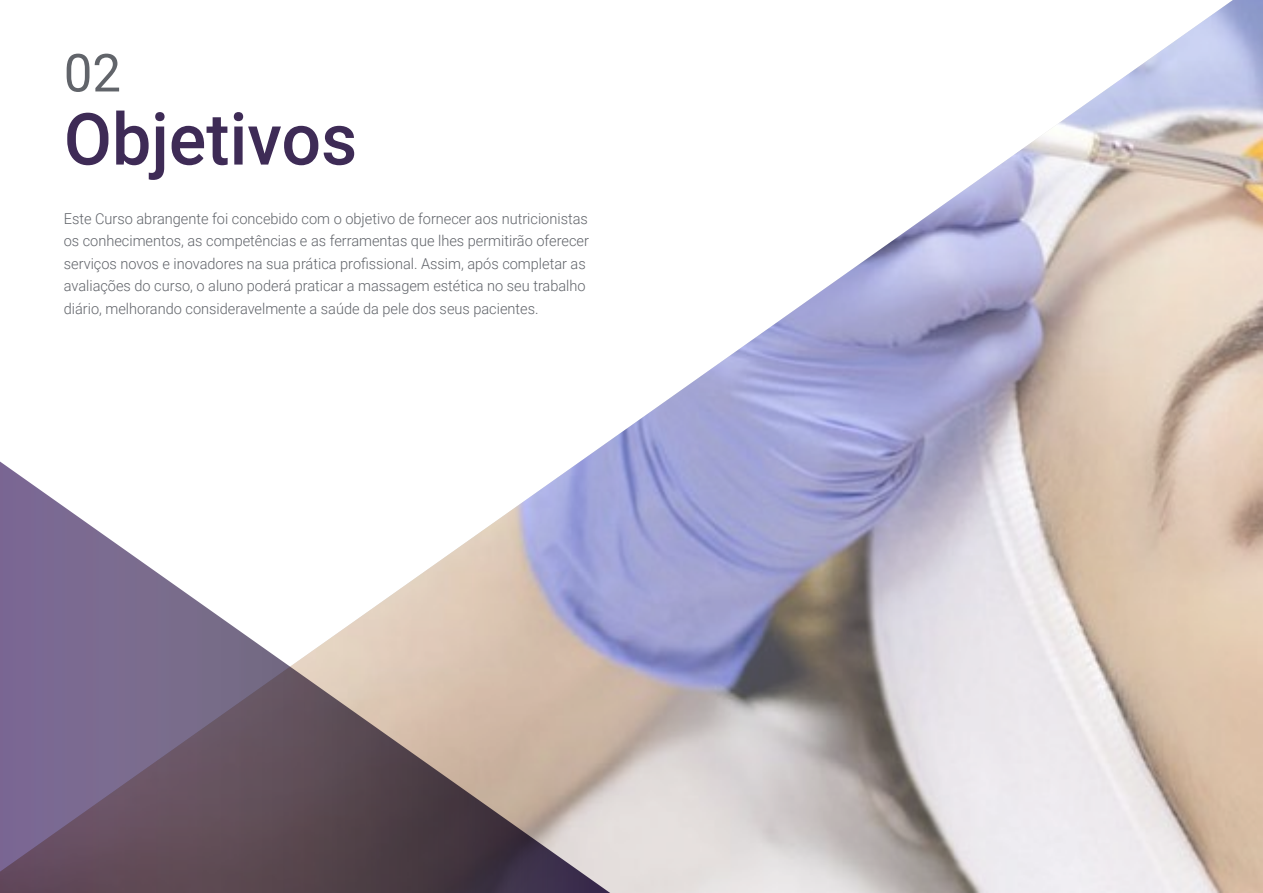
<style>
.page{position:relative;width:1263px;height:893px;background:#fff}
.page>*{position:absolute;margin:0;border:0;box-sizing:border-box;transform-origin:0 0}
.t1{font:500 72px "Roboto";color:#3e2b56}
.t2{font:52.5px "Roboto";color:#61646a}
.t3{font:300 15px/22.5px "Roboto";color:#61646a}
</style>
<div class="page">
<img style="left:602px;top:0;width:661px;height:893px">
<svg style="left:0;top:446px;width:640px;height:447px"></svg>
<h2 class="t2" style="left:64px;top:36px;width:59px">02</h2>
<h1 class="t1" style="left:64px;top:89px;width:295px">Objetivos</h1>
<p class="t3" style="left:64px;top:207px;width:527px">Este Curso abrangente foi concebido com o objetivo de fornecer aos nutricionistas os conhecimentos, as competências e as ferramentas que lhes permitirão oferecer serviços novos e inovadores na sua prática profissional. Assim, após completar as avaliações do curso, o aluno poderá praticar a massagem estética no seu trabalho diário, melhorando consideravelmente a saúde da pele dos seus pacientes.</p>
</div>
